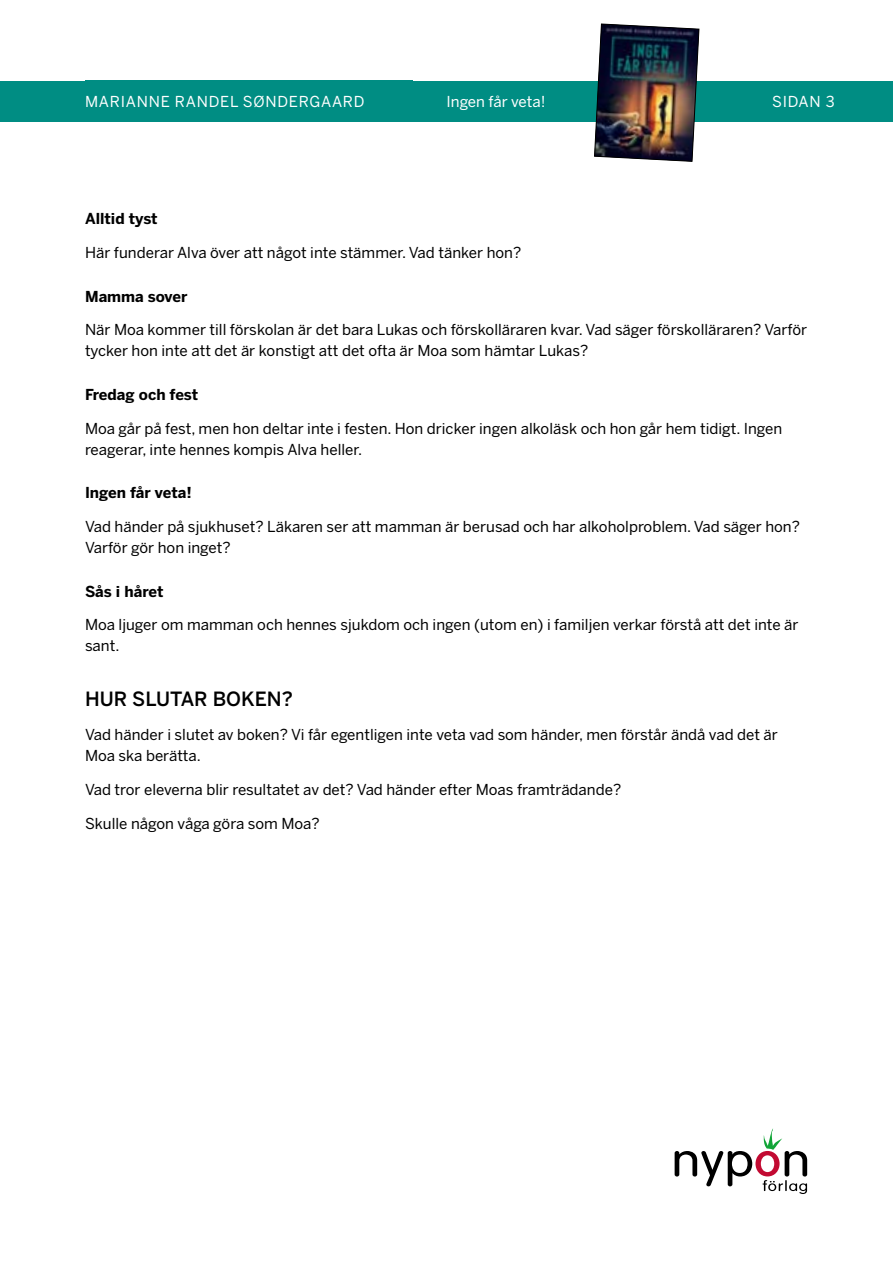
<style>
.page{position:relative;width:893px;height:1263px;background:#fff}
.page>*{position:absolute;margin:0;border:0;box-sizing:border-box;transform-origin:0 0}
.t1{font:500 19.5px "Benton Sans";color:#000}
.t2{font:15px/21px "Benton Sans";color:#000}
.t3{font:700 15px "Benton Sans";color:#000}
.t4{font:15px "Benton Sans";letter-spacing:.05em;color:#fff}
.t5{font:15px "Benton Sans";color:#fff}
</style>
<div class="page">
<div style="left:0;top:81px;width:893px;height:40px;background:#008d83"></div>
<div style="left:85px;top:80px;width:327px;height:41px;background:#008d83"></div>
<img style="left:594px;top:23px;width:105px;height:139px">
<svg style="left:675px;top:1128px;width:132px;height:66px"></svg>
<p class="t4" style="left:85px;top:92px;width:281px">MARIANNE RANDEL SØNDERGAARD</p>
<p class="t5" style="left:446px;top:92px;width:101px">Ingen får veta!</p>
<p class="t4" style="left:772px;top:92px;width:64px">SIDAN 3</p>
<p class="t3" style="left:85px;top:210px;width:74px">Alltid tyst</p>
<p class="t2" style="left:85px;top:242px;width:438px">Här funderar Alva över att något inte stämmer. Vad tänker hon?</p>
<p class="t3" style="left:85px;top:287px;width:104px">Mamma sover</p>
<p class="t2" style="left:85px;top:320px;width:724px">När Moa kommer till förskolan är det bara Lukas och förskolläraren kvar. Vad säger förskolläraren? Varför tycker hon inte att det är konstigt att det ofta är Moa som hämtar Lukas?</p>
<p class="t3" style="left:85px;top:385px;width:115px">Fredag och fest</p>
<p class="t2" style="left:85px;top:418px;width:699px">Moa går på fest, men hon deltar inte i festen. Hon dricker ingen alkoläsk och hon går hem tidigt. Ingen reagerar, inte hennes kompis Alva heller.</p>
<p class="t3" style="left:85px;top:483px;width:108px">Ingen får veta!</p>
<p class="t2" style="left:85px;top:516px;width:716px">Vad händer på sjukhuset? Läkaren ser att mamman är berusad och har alkoholproblem. Vad säger hon?<br>Varför gör hon inget?</p>
<p class="t3" style="left:85px;top:582px;width:80px">Sås i håret</p>
<p class="t2" style="left:85px;top:614px;width:715px">Moa ljuger om mamman och hennes sjukdom och ingen (utom en) i familjen verkar förstå att det inte är sant.</p>
<h1 class="t1" style="left:85px;top:687px;width:209px">HUR SLUTAR BOKEN?</h1>
<p class="t2" style="left:85px;top:724px;width:694px">Vad händer i slutet av boken? Vi får egentligen inte veta vad som händer, men förstår ändå vad det är<br>Moa ska berätta.</p>
<p class="t2" style="left:85px;top:779px;width:538px">Vad tror eleverna blir resultatet av det? Vad händer efter Moas framträdande?</p>
<p class="t2" style="left:85px;top:813px;width:236px">Skulle någon våga göra som Moa?</p>
</div>
